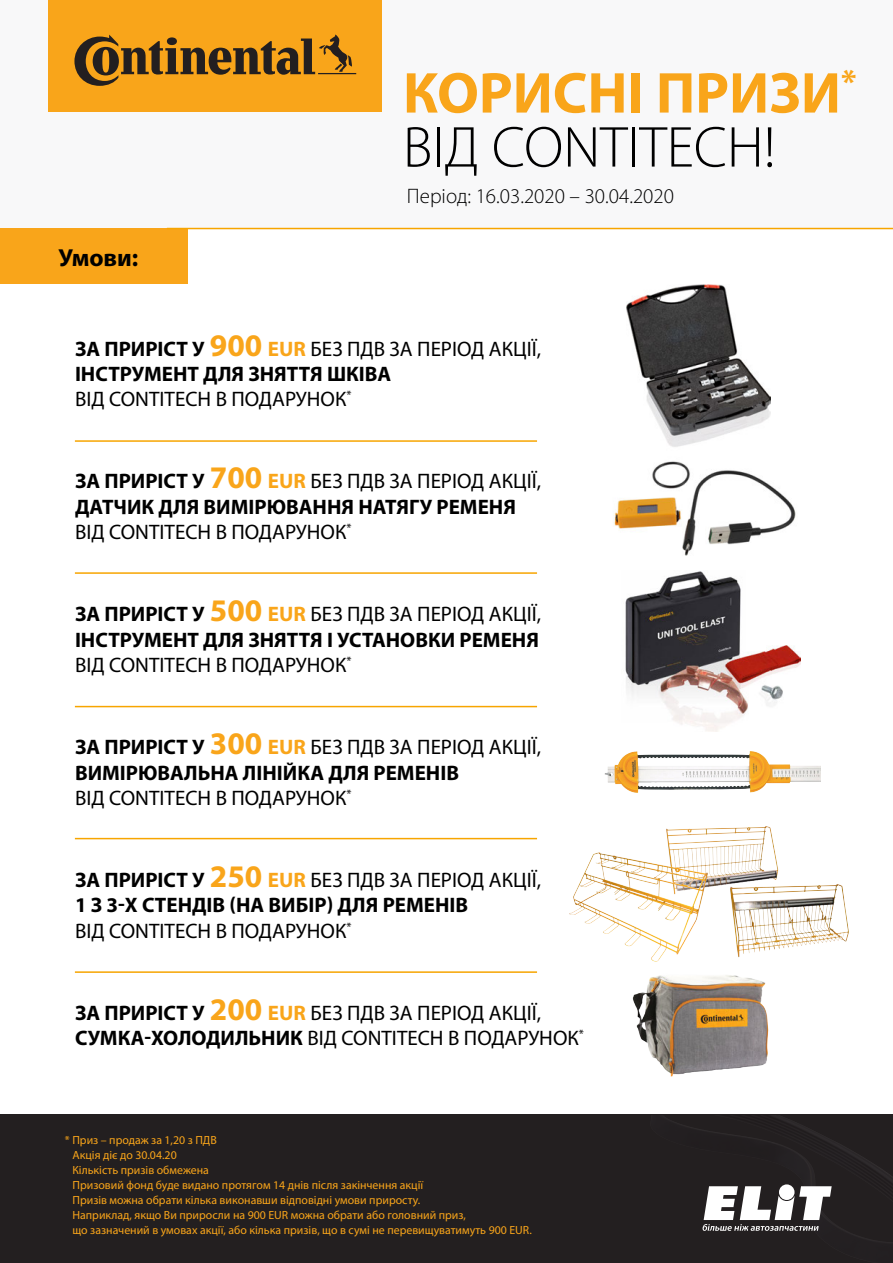
<style>
.page{position:relative;width:893px;height:1263px;background:#fff}
.page>*{position:absolute;margin:0;border:0;box-sizing:border-box;transform-origin:0 0}
.t1{font:300 58.2px/54px "Myriad Pro";color:#000}
.t2{font:700 24.6px "Myriad Pro";color:#000}
.t3{font:21px/25.2px "Myriad Pro";color:#000}
.t4{font:700 21px/25.2px "Myriad Pro";color:#000}
.t5{font:300 21px "Myriad Pro";color:#000}
.t6{font:11.85px/15px "Myriad Pro";color:#f9a51a}
.s1{font-weight:700;color:#f9a51a}
.s2{font-weight:700}
.s3{font-weight:700;font-size:31.5px;color:#f9a51a}
.s4{font-size:31.5px;color:#f9a51a}
.s5{color:#f9a51a}
.s6{font-weight:400}
</style>
<div class="page">
<div style="left:0;top:1115px;width:893px;height:148px;background:#231f20"></div>
<div style="left:0;top:0;width:893px;height:228px;background:#f8f8f9"></div>
<img style="left:687px;top:1116px;width:206px;height:127px">
<div style="left:0;top:228px;width:188px;height:56px;background:#f9a51a"></div>
<hr style="left:167px;top:228px;width:726px;height:1px;background:#f7a500">
<svg style="left:779px;top:1184px;width:15px;height:16px"></svg>
<svg style="left:702px;top:1186px;width:130px;height:45px"></svg>
<div style="left:49px;top:0;width:333px;height:111px;background:#f9a51a"></div>
<svg style="left:74px;top:35px;width:282px;height:51px"></svg>
<img style="left:632px;top:975px;width:137px;height:102px">
<hr style="left:75px;top:440px;width:462px;height:2px;background:#f7a500">
<hr style="left:75px;top:572px;width:462px;height:2px;background:#f7a500">
<hr style="left:75px;top:706px;width:462px;height:1px;background:#f7a500">
<hr style="left:75px;top:838px;width:462px;height:1px;background:#f7a500">
<hr style="left:75px;top:971px;width:462px;height:2px;background:#f7a500">
<img style="left:626px;top:285px;width:145px;height:162px">
<img style="left:625px;top:571px;width:175px;height:160px">
<img style="left:731px;top:884px;width:118px;height:74px">
<img style="left:666px;top:826px;width:120px;height:72px">
<img style="left:569px;top:846px;width:146px;height:116px">
<img style="left:613px;top:461px;width:183px;height:95px">
<img style="left:604px;top:751px;width:216px;height:42px">
<h1 class="t1" style="left:403px;top:67px;width:455px"><span class="s1">КОРИСНІ ПРИЗИ</span><sup>*<br></sup>ВІД CONTITECH!</h1>
<p class="t2" style="left:58px;top:243px;width:81px">Умови:</p>
<p class="t5" style="left:407px;top:184px;width:269px">Період: 16.03.2020 – 30.04.2020</p>
<p class="t3" style="left:75px;top:336px;width:468px"><span class="s2">ЗА ПРИРІСТ У</span> <span class="s3">900</span> <span class="s1">EUR</span> БЕЗ ПДВ ЗА ПЕРІОД АКЦІЇ,<br><span class="s2">ІНСТРУМЕНТ ДЛЯ ЗНЯТТЯ ШКІВА<br></span>ВІД CONTITECH В ПОДАРУНОК<sup>*</sup></p>
<p class="t4" style="left:75px;top:469px;width:468px">ЗА ПРИРІСТ У <span class="s4">700</span> <span class="s5">EUR</span> <span class="s6">БЕЗ ПДВ ЗА ПЕРІОД АКЦІЇ,<br></span>ДАТЧИК ДЛЯ ВИМІРЮВАННЯ НАТЯГУ РЕМЕНЯ<br><span class="s6">ВІД CONTITECH В ПОДАРУНОК</span><sup>*</sup></p>
<p class="t4" style="left:75px;top:602px;width:468px;text-align:justify">ЗА ПРИРІСТ У <span class="s4">500</span> <span class="s5">EUR</span> <span class="s6">БЕЗ ПДВ ЗА ПЕРІОД АКЦІЇ, </span>ІНСТРУМЕНТ ДЛЯ ЗНЯТТЯ І УСТАНОВКИ РЕМЕНЯ <span class="s6">ВІД CONTITECH В ПОДАРУНОК</span><sup>*</sup></p>
<p class="t3" style="left:75px;top:735px;width:468px"><span class="s2">ЗА ПРИРІСТ У</span> <span class="s3">300</span> <span class="s1">EUR</span> БЕЗ ПДВ ЗА ПЕРІОД АКЦІЇ,<br><span class="s2">ВИМІРЮВАЛЬНА ЛІНІЙКА ДЛЯ РЕМЕНІВ<br></span>ВІД CONTITECH В ПОДАРУНОК<sup>*</sup></p>
<p class="t3" style="left:75px;top:868px;width:468px"><span class="s2">ЗА ПРИРІСТ У</span> <span class="s3">250</span> <span class="s1">EUR</span> БЕЗ ПДВ ЗА ПЕРІОД АКЦІЇ,<br><span class="s2">1 З 3-Х СТЕНДІВ (НА ВИБІР) ДЛЯ РЕМЕНІВ<br></span>ВІД CONTITECH В ПОДАРУНОК<sup>*</sup></p>
<p class="t3" style="left:75px;top:1001px;width:510px"><span class="s2">ЗА ПРИРІСТ У</span> <span class="s3">200</span> <span class="s1">EUR</span> БЕЗ ПДВ ЗА ПЕРІОД АКЦІЇ,<br><span class="s2">СУМКА-ХОЛОДИЛЬНИК</span> ВІД CONTITECH В ПОДАРУНОК<sup>*</sup></p>
<p class="t6" style="left:72px;top:1132px;width:461px;text-indent:-8px">* Приз – продаж за 1,20 з ПДВ<br>Акція діє до 30.04.20<br>Кількість призів обмежена<br>Призовий фонд буде видано протягом 14 днів після закінчення акції<br>Призів можна обрати кілька виконавши відповідні умови приросту.<br>Наприклад, якщо Ви приросли на 900 EUR можна обрати або головний приз,<br>що зазначений в умовах акції, або кілька призів, що в сумі не перевищуватимуть 900 EUR.</p>
</div>
